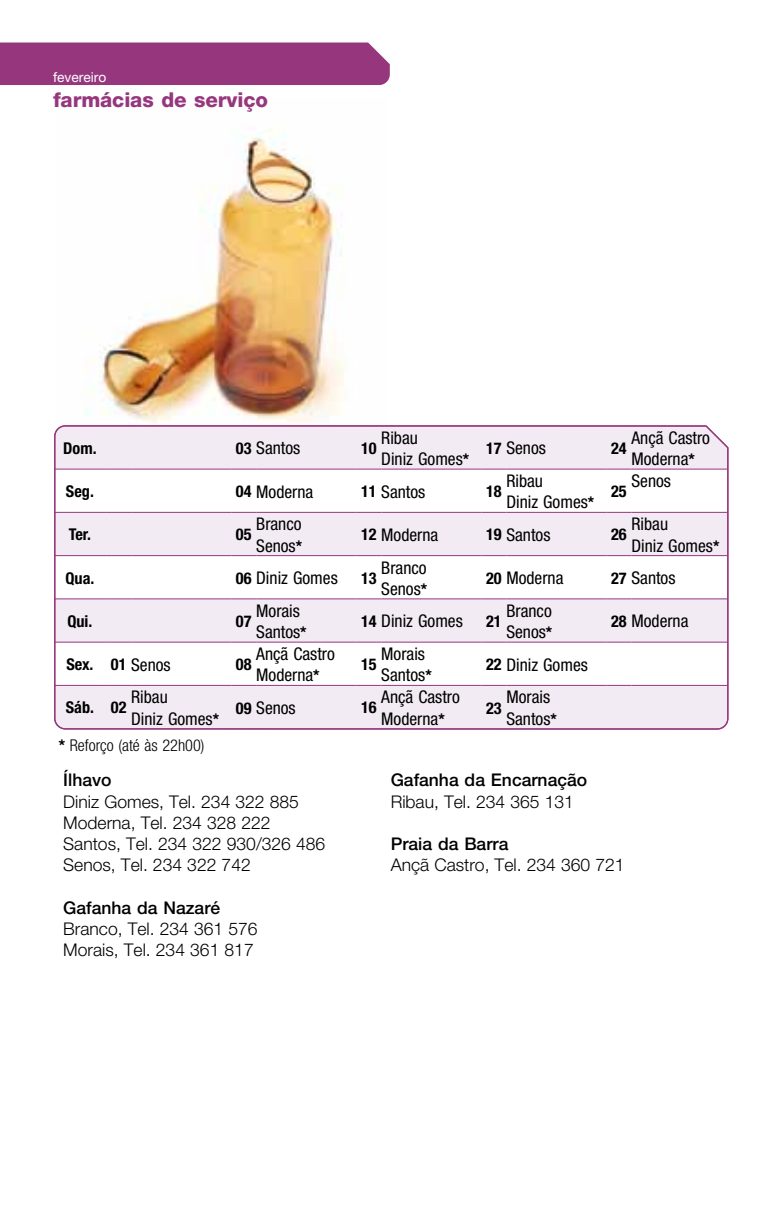
<style>
.page{position:relative;width:780px;height:1205px;background:#fff}
.page>*{position:absolute;margin:0;border:0;box-sizing:border-box;transform-origin:0 0}
.t1{font:800 20.5px "Helvetica Neue";letter-spacing:-.005em;color:#96377e}
.t2{font:condensed 17.5px/21.2px "Helvetica Neue";color:#000}
.t3{font:300 17.5px/21.2px "Helvetica Neue";color:#000}
.t4{font:500 17.5px "Helvetica Neue";color:#000}
.t5{font:700 condensed 16.25px "Helvetica Neue";color:#000}
.t6{font:300 condensed 16.25px "Helvetica Neue";color:#000}
.t7{font:13.75px "Helvetica Neue";color:#fff}
.s1{font-weight:700;font-size:16.25px}
.s2{font-weight:400;font-size:17.5px}
.s3{font-weight:700}
</style>
<div class="page">
<img style="left:85px;top:129px;width:259px;height:296px">
<div style="left:0;top:42px;width:390px;height:43px;background:#96377e"></div>
<svg style="left:54px;top:425px;width:675px;height:305px"></svg>
<p class="t7" style="left:53px;top:68px;width:55px">fevereiro</p>
<p class="t1" style="left:53px;top:87px;width:216px">farmácias de serviço</p>
<p class="t5" style="left:63px;top:438px;width:35px">Dom.</p>
<p class="t2" style="left:236px;top:437px;width:66px"><span class="s1">03</span> Santos</p>
<p class="t5" style="left:361px;top:438px;width:17px">10</p>
<p class="t2" style="left:381px;top:427px;width:89px">Ribau<br>Diniz Gomes<span class="s1">*</span></p>
<p class="t2" style="left:486px;top:437px;width:61px"><span class="s1">17</span> Senos</p>
<p class="t5" style="left:611px;top:438px;width:17px">24</p>
<p class="t2" style="left:631px;top:427px;width:80px">Ançã Castro<br>Moderna<span class="s1">*</span></p>
<p class="t5" style="left:66px;top:481px;width:29px">Seg.</p>
<p class="t2" style="left:236px;top:481px;width:79px"><span class="s1">04</span> Moderna</p>
<p class="t2" style="left:361px;top:481px;width:66px"><span class="s1">11</span> Santos</p>
<p class="t5" style="left:486px;top:481px;width:17px">18</p>
<p class="t2" style="left:506px;top:470px;width:89px">Ribau<br>Diniz Gomes<span class="s1">*</span></p>
<p class="t5" style="left:611px;top:481px;width:17px">25</p>
<p class="t2" style="left:631px;top:470px;width:41px">Senos</p>
<p class="t5" style="left:69px;top:525px;width:24px">Ter.</p>
<p class="t5" style="left:236px;top:525px;width:17px">05</p>
<p class="t2" style="left:256px;top:513px;width:47px">Branco<br>Senos<span class="s1">*</span></p>
<p class="t2" style="left:361px;top:524px;width:79px"><span class="s1">12</span> Moderna</p>
<p class="t2" style="left:486px;top:524px;width:66px"><span class="s1">19</span> Santos</p>
<p class="t5" style="left:611px;top:525px;width:17px">26</p>
<p class="t2" style="left:631px;top:513px;width:89px">Ribau<br>Diniz Gomes<span class="s1">*</span></p>
<p class="t5" style="left:65px;top:568px;width:30px">Qua.</p>
<p class="t2" style="left:236px;top:567px;width:103px"><span class="s1">06</span> Diniz Gomes</p>
<p class="t5" style="left:361px;top:568px;width:17px">13</p>
<p class="t2" style="left:381px;top:556px;width:47px">Branco<br>Senos<span class="s1">*</span></p>
<p class="t2" style="left:486px;top:567px;width:79px"><span class="s1">20</span> Moderna</p>
<p class="t2" style="left:611px;top:567px;width:66px"><span class="s1">27</span> Santos</p>
<p class="t5" style="left:67px;top:611px;width:26px">Qui.</p>
<p class="t5" style="left:236px;top:611px;width:17px">07</p>
<p class="t2" style="left:256px;top:600px;width:52px">Morais<br>Santos<span class="s1">*</span></p>
<p class="t2" style="left:361px;top:610px;width:103px"><span class="s1">14</span> Diniz Gomes</p>
<p class="t5" style="left:486px;top:611px;width:17px">21</p>
<p class="t2" style="left:506px;top:600px;width:47px">Branco<br>Senos<span class="s1">*</span></p>
<p class="t2" style="left:611px;top:610px;width:79px"><span class="s1">28</span> Moderna</p>
<p class="t5" style="left:66px;top:654px;width:106px">Sex. 01 <span class="s2">Senos</span></p>
<p class="t5" style="left:236px;top:654px;width:17px">08</p>
<p class="t2" style="left:256px;top:643px;width:80px">Ançã Castro<br>Moderna<span class="s1">*</span></p>
<p class="t5" style="left:361px;top:654px;width:17px">15</p>
<p class="t2" style="left:381px;top:643px;width:52px">Morais<br>Santos<span class="s1">*</span></p>
<p class="t2" style="left:486px;top:654px;width:103px"><span class="s1">22</span> Diniz Gomes</p>
<p class="t5" style="left:66px;top:698px;width:62px">Sáb. 02</p>
<p class="t2" style="left:131px;top:686px;width:89px">Ribau<br>Diniz Gomes<span class="s1">*</span></p>
<p class="t2" style="left:236px;top:697px;width:61px"><span class="s1">09</span> Senos</p>
<p class="t5" style="left:361px;top:698px;width:17px">16</p>
<p class="t2" style="left:381px;top:686px;width:80px">Ançã Castro<br>Moderna<span class="s1">*</span></p>
<p class="t5" style="left:486px;top:698px;width:17px">23</p>
<p class="t2" style="left:506px;top:686px;width:52px">Morais<br>Santos<span class="s1">*</span></p>
<p class="t6" style="left:59px;top:736px;width:147px"><span class="s3">*</span> Reforço (até às 22h00)</p>
<p class="t4" style="left:63px;top:770px;width:50px">Ílhavo</p>
<p class="t3" style="left:63px;top:790px;width:263px">Diniz Gomes, Tel. 234 322 885<br>Moderna, Tel. 234 328 222<br>Santos, Tel. 234 322 930/326 486<br>Senos, Tel. 234 322 742</p>
<p class="t4" style="left:63px;top:897px;width:158px">Gafanha da Nazaré</p>
<p class="t3" style="left:63px;top:918px;width:196px">Branco, Tel. 234 361 576<br>Morais, Tel. 234 361 817</p>
<p class="t4" style="left:390px;top:770px;width:198px">Gafanha da Encarnação</p>
<p class="t3" style="left:390px;top:790px;width:185px">Ribau, Tel. 234 365 131</p>
<p class="t4" style="left:390px;top:833px;width:119px">Praia da Barra</p>
<p class="t3" style="left:390px;top:854px;width:235px">Ançã Castro, Tel. 234 360 721</p>
</div>
